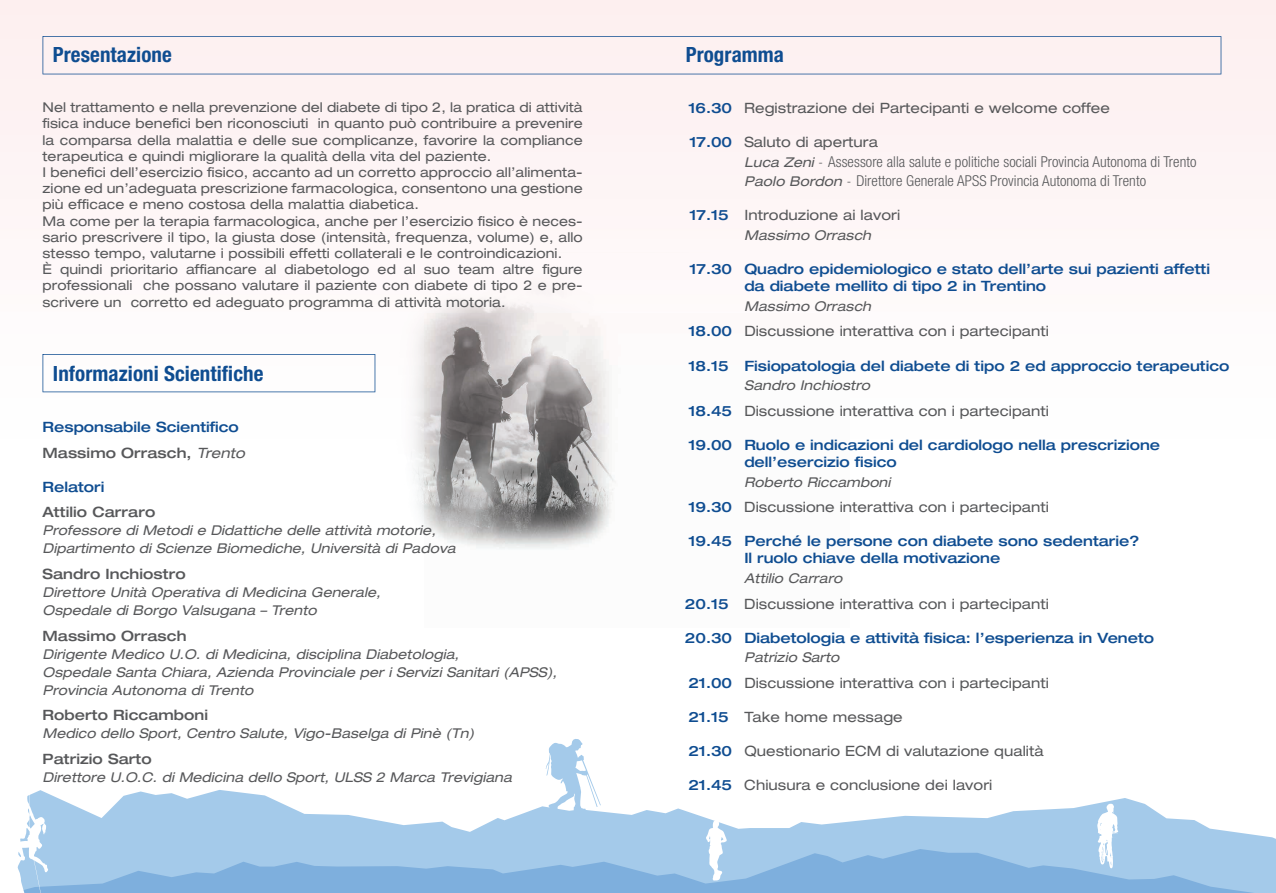
<style>
.page{position:relative;width:1276px;height:893px;background:#fff}
.page>*{position:absolute;margin:0;border:0;box-sizing:border-box;transform-origin:0 0}
.t1{font:700 condensed 21px "Helvetica Neue LT Std";letter-spacing:.005em;color:#0f4d91}
.t2{font:300 condensed 15px/19.5px "Helvetica Neue LT Std";letter-spacing:.005em;color:#57585a}
.t3{font:expanded 14.25px "Helvetica Neue LT Std";letter-spacing:.005em;color:#57585a}
.t4{font:500 expanded 14.25px/17.1px "Helvetica Neue LT Std";color:#0f4d91}
.t5{font:500 expanded 14.25px "Helvetica Neue LT Std";letter-spacing:.005em;color:#57585a}
.t6{font:expanded 13.5px/16.2px "Helvetica Neue LT Std";letter-spacing:.005em;color:#57585a}
.t7{font:italic expanded 13.5px/18px "Helvetica Neue LT Std";letter-spacing:.005em;color:#57585a}
.s1{color:#57585a}
.s2{font-weight:400;font-style:italic;color:#57585a}
.s3{font-weight:500;color:#0f4d91}
.s4{font-weight:400;font-style:italic;font-stretch:expanded;font-size:13.5px}
.s5{font-size:13.5px}
</style>
<div class="page">
<img style="left:0;top:0;width:1276px;height:769px">
<svg style="left:48px;top:790px;width:1228px;height:103px;fill:#a4caea"></svg>
<svg style="left:0;top:752px;width:48px;height:141px"></svg>
<svg style="left:1097px;top:803px;width:21px;height:66px"></svg>
<svg style="left:546px;top:738px;width:55px;height:75px"></svg>
<div style="left:43px;top:36px;width:1178px;height:38px;background:#fdf1f1"></div>
<svg style="left:706px;top:820px;width:21px;height:61px"></svg>
<svg style="left:43px;top:354px;width:332px;height:38px"></svg>
<h1 class="t1" style="left:53px;top:42px;width:121px">Presentazione</h1>
<p class="t6" style="left:43px;top:99px;width:542px">Nel trattamento e nella prevenzione del diabete di tipo 2, la pratica di attività fisica induce benefici ben riconosciuti in quanto può contribuire a prevenire la comparsa della malattia e delle sue complicanze, favorire la compliance terapeutica e quindi migliorare la qualità della vita del paziente.<br>I benefici dell’esercizio fisico, accanto ad un corretto approccio all’alimenta&shy;zione ed un’adeguata prescrizione farmacologica, consentono una gestione più efficace e meno costosa della malattia diabetica.<br>Ma come per la terapia farmacologica, anche per l’esercizio fisico è neces&shy;sario prescrivere il tipo, la giusta dose (intensità, frequenza, volume) e, allo stesso tempo, valutarne i possibili effetti collaterali e le controindicazioni.<br>È quindi prioritario affiancare al diabetologo ed al suo team altre figure professionali che possano valutare il paziente con diabete di tipo 2 e pre&shy;scrivere un corretto ed adeguato programma di attività motoria.</p>
<h1 class="t1" style="left:53px;top:360px;width:212px">Informazioni Scientifiche</h1>
<p class="t4" style="left:43px;top:414px;width:204px;line-height:25.7px">Responsabile Scientifico<br><span class="s1">Massimo Orrasch,</span> <span class="s2">Trento</span></p>
<p class="t4" style="left:43px;top:478px;width:63px">Relatori</p>
<p class="t5" style="left:43px;top:503px;width:114px">Attilio Carraro</p>
<p class="t7" style="left:43px;top:522px;width:414px">Professore di Metodi e Didattiche delle attività motorie,<br>Dipartimento di Scienze Biomediche, Università di Padova</p>
<p class="t5" style="left:43px;top:565px;width:145px">Sandro Inchiostro</p>
<p class="t7" style="left:43px;top:583px;width:340px">Direttore Unità Operativa di Medicina Generale,<br>Ospedale di Borgo Valsugana – Trento</p>
<p class="t5" style="left:43px;top:627px;width:145px">Massimo Orrasch</p>
<p class="t7" style="left:43px;top:645px;width:516px">Dirigente Medico U.O. di Medicina, disciplina Diabetologia,<br>Ospedale Santa Chiara, Azienda Provinciale per i Servizi Sanitari (APSS),<br>Provincia Autonoma di Trento</p>
<p class="t5" style="left:43px;top:706px;width:167px">Roberto Riccamboni</p>
<p class="t7" style="left:43px;top:725px;width:433px">Medico dello Sport, Centro Salute, Vigo-Baselga di Pinè (Tn)</p>
<p class="t5" style="left:43px;top:750px;width:111px">Patrizio Sarto</p>
<p class="t7" style="left:43px;top:768px;width:471px">Direttore U.O.C. di Medicina dello Sport, ULSS 2 Marca Trevigiana</p>
<h1 class="t1" style="left:685px;top:42px;width:100px">Programma</h1>
<p class="t3" style="left:688px;top:99px;width:423px"><span class="s3">16.30</span> Registrazione dei Partecipanti e welcome coffee</p>
<p class="t3" style="left:689px;top:134px;width:190px"><span class="s3">17.00</span> Saluto di apertura</p>
<p class="t2" style="left:744px;top:152px;width:454px"><span class="s4">Luca Zeni</span> <span class="s5">-</span> Assessore alla salute e politiche sociali Provincia Autonoma di Trento<br><span class="s4">Paolo Bordon</span> <span class="s5">-</span> Direttore Generale APSS Provincia Autonoma di Trento</p>
<p class="t3" style="left:689px;top:207px;width:212px"><span class="s3">17.15</span> Introduzione ai lavori</p>
<p class="t7" style="left:744px;top:226px;width:128px">Massimo Orrasch</p>
<p class="t4" style="left:744px;top:260px;width:467px;text-indent:-55px">17.30 Quadro epidemiologico e stato dell’arte sui pazienti affetti da diabete mellito di tipo 2 in Trentino</p>
<p class="t7" style="left:744px;top:297px;width:128px">Massimo Orrasch</p>
<p class="t3" style="left:688px;top:323px;width:362px"><span class="s3">18.00</span> Discussione interattiva con i partecipanti</p>
<p class="t4" style="left:688px;top:357px;width:542px">18.15 Fisiopatologia del diabete di tipo 2 ed approccio terapeutico</p>
<p class="t7" style="left:744px;top:376px;width:127px">Sandro Inchiostro</p>
<p class="t3" style="left:688px;top:402px;width:362px"><span class="s3">18.45</span> Discussione interattiva con i partecipanti</p>
<p class="t4" style="left:744px;top:436px;width:417px;text-indent:-56px">19.00 Ruolo e indicazioni del cardiologo nella prescrizione dell’esercizio fisico</p>
<p class="t7" style="left:744px;top:473px;width:148px">Roberto Riccamboni</p>
<p class="t3" style="left:688px;top:498px;width:362px"><span class="s3">19.30</span> Discussione interattiva con i partecipanti</p>
<p class="t4" style="left:744px;top:532px;width:396px;text-indent:-56px">19.45 Perché le persone con diabete sono sedentarie?<br>Il ruolo chiave della motivazione</p>
<p class="t7" style="left:744px;top:569px;width:100px">Attilio Carraro</p>
<p class="t3" style="left:685px;top:595px;width:365px"><span class="s3">20.15</span> Discussione interattiva con i partecipanti</p>
<p class="t4" style="left:685px;top:629px;width:471px">20.30 Diabetologia e attività fisica: l’esperienza in Veneto</p>
<p class="t7" style="left:744px;top:649px;width:97px">Patrizio Sarto</p>
<p class="t3" style="left:688px;top:674px;width:362px"><span class="s3">21.00</span> Discussione interattiva con i partecipanti</p>
<p class="t3" style="left:688px;top:708px;width:216px"><span class="s3">21.15</span> Take home message</p>
<p class="t3" style="left:688px;top:742px;width:357px"><span class="s3">21.30</span> Questionario ECM di valutazione qualità</p>
<p class="t3" style="left:688px;top:777px;width:305px"><span class="s3">21.45</span> Chiusura e conclusione dei lavori</p>
</div>
